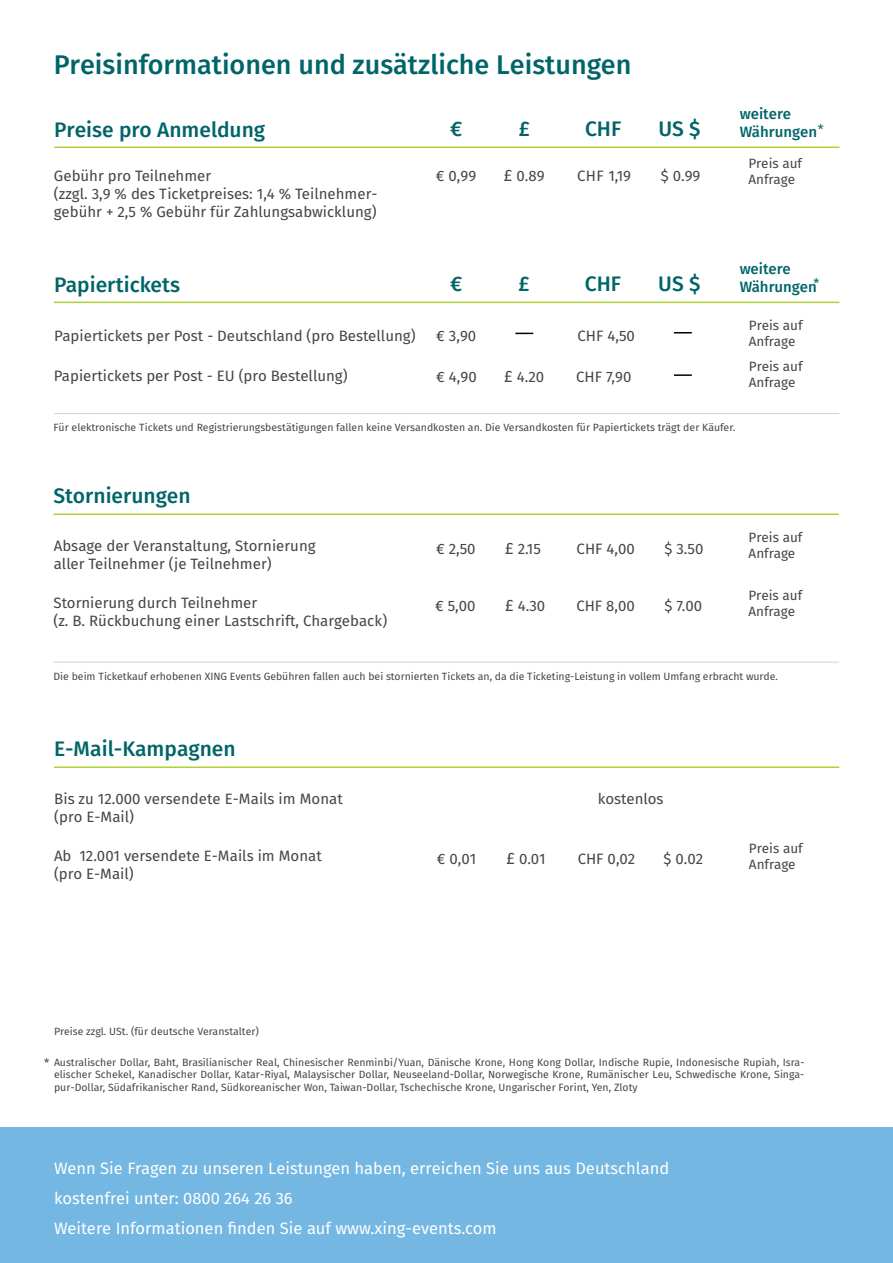
<style>
.page{position:relative;width:893px;height:1263px;background:#fff}
.page>*{position:absolute;margin:0;border:0;box-sizing:border-box;transform-origin:0 0}
.t1{font:500 27px "Fira Sans";color:#006568}
.t2{font:500 21px "Fira Sans";color:#006568}
.t3{font:16.5px/30px "Fira Sans";color:#fff}
.t4{font:15px/18px "Fira Sans";color:#454546}
.t5{font:15px "Fira Sans";color:#464547}
.t6{font:500 15px/18px "Fira Sans";color:#006568}
.t7{font:13.5px/16.2px "Fira Sans";color:#464547}
.t8{font:13.5px "Fira Sans";color:#006568}
.t9{font:12px "Fira Sans";color:#464547}
.t10{font:10.5px/12.6px "Fira Sans";color:#464547;text-align:justify}
.t11{font:10.5px "Fira Sans";letter-spacing:-.005em;color:#454546}
.s1{font-size:16.5px}
</style>
<div class="page">
<hr style="left:54px;top:302px;width:785px;height:1px;background:#afd136">
<hr style="left:54px;top:413px;width:785px;height:1px;background:#d1d3d4">
<hr style="left:54px;top:513px;width:785px;height:2px;background:#afd136">
<hr style="left:54px;top:662px;width:785px;height:1px;background:#d1d3d4">
<div style="left:0;top:1127px;width:893px;height:136px;background:#73b7e2"></div>
<svg style="left:515px;top:333px;width:18px;height:1px"></svg>
<svg style="left:674px;top:332px;width:18px;height:1px"></svg>
<svg style="left:674px;top:374px;width:18px;height:2px"></svg>
<hr style="left:54px;top:766px;width:785px;height:2px;background:#afd136">
<hr style="left:54px;top:146px;width:785px;height:2px;background:#afd136">
<h1 class="t1" style="left:54px;top:43px;width:579px">Preisinformationen und zusätzliche Leistungen</h1>
<h2 class="t2" style="left:54px;top:113px;width:212px">Preise pro Anmeldung</h2>
<h2 class="t2" style="left:450px;top:112px;width:14px">€</h2>
<h2 class="t2" style="left:519px;top:112px;width:13px">£</h2>
<h2 class="t2" style="left:585px;top:112px;width:38px">CHF</h2>
<p class="t6" style="left:740px;top:104px;width:53px">weitere</p>
<h2 class="t2" style="left:658px;top:112px;width:44px">US $</h2>
<p class="t6" style="left:740px;top:122px;width:85px">Währungen<sup>*</sup></p>
<p class="t7" style="left:748px;top:155px;width:55px">Preis auf</p>
<p class="t4" style="left:54px;top:166px;width:159px">Gebühr pro Teilnehmer</p>
<p class="t5" style="left:504px;top:164px;width:42px"><span class="s1">£</span> 0.89</p>
<p class="t4" style="left:577px;top:166px;width:55px">CHF 1,19</p>
<p class="t5" style="left:661px;top:164px;width:41px">$ 0.99</p>
<p class="t7" style="left:748px;top:171px;width:48px">Anfrage</p>
<p class="t4" style="left:54px;top:184px;width:325px">(zzgl. 3,9 % des Ticketpreises: 1,4 % Teilnehmer&shy;gebühr + 2,5 % Gebühr für Zahlungsabwicklung)</p>
<p class="t4" style="left:436px;top:166px;width:42px">€ 0,99</p>
<h2 class="t2" style="left:54px;top:268px;width:128px">Papiertickets</h2>
<p class="t4" style="left:54px;top:327px;width:363px">Papiertickets per Post - Deutschland (pro Bestellung)</p>
<p class="t4" style="left:436px;top:327px;width:41px">€ 3,90</p>
<h2 class="t2" style="left:450px;top:267px;width:14px">€</h2>
<h2 class="t2" style="left:519px;top:267px;width:13px">£</h2>
<h2 class="t2" style="left:585px;top:267px;width:38px">CHF</h2>
<p class="t4" style="left:577px;top:327px;width:59px">CHF 4,50</p>
<h2 class="t2" style="left:658px;top:267px;width:44px">US $</h2>
<p class="t6" style="left:740px;top:259px;width:79px">weitere<br>Währungen</p>
<p class="t7" style="left:749px;top:316px;width:55px">Preis auf<br>Anfrage</p>
<p class="t8" style="left:813px;top:273px;width:7px">*</p>
<p class="t4" style="left:54px;top:367px;width:295px">Papiertickets per Post - EU (pro Bestellung)</p>
<p class="t4" style="left:436px;top:368px;width:42px">€ 4,90</p>
<p class="t7" style="left:749px;top:358px;width:55px">Preis auf<br>Anfrage</p>
<p class="t5" style="left:504px;top:366px;width:42px"><span class="s1">£</span> 4.20</p>
<p class="t4" style="left:576px;top:368px;width:57px">CHF 7,90</p>
<p class="t11" style="left:54px;top:419px;width:683px">Für elektronische Tickets und Registrierungsbestätigungen fallen keine Versandkosten an. Die Versandkosten für Papiertickets trägt der Käufer.</p>
<h2 class="t2" style="left:54px;top:479px;width:139px">Stornierungen</h2>
<p class="t4" style="left:54px;top:536px;width:263px">Absage der Veranstaltung, Stornierung aller Teilnehmer (je Teilnehmer)</p>
<p class="t4" style="left:436px;top:539px;width:41px">€ 2,50</p>
<p class="t4" style="left:54px;top:594px;width:335px">Stornierung durch Teilnehmer<br>(z. B. Rückbuchung einer Lastschrift, Chargeback)</p>
<p class="t4" style="left:435px;top:596px;width:42px">€ 5,00</p>
<p class="t5" style="left:505px;top:537px;width:37px"><span class="s1">£</span> 2.15</p>
<p class="t5" style="left:505px;top:594px;width:42px"><span class="s1">£</span> 4.30</p>
<p class="t4" style="left:577px;top:539px;width:60px">CHF 4,00</p>
<p class="t5" style="left:664px;top:537px;width:40px">$ 3.50</p>
<p class="t4" style="left:576px;top:596px;width:60px">CHF 8,00</p>
<p class="t5" style="left:665px;top:594px;width:39px">$ 7.00</p>
<p class="t7" style="left:749px;top:529px;width:55px">Preis auf<br>Anfrage</p>
<p class="t7" style="left:748px;top:587px;width:55px">Preis auf<br>Anfrage</p>
<p class="t11" style="left:54px;top:668px;width:726px">Die beim Ticketkauf erhobenen XING Events Gebühren fallen auch bei stornierten Tickets an, da die Ticketing-Leistung in vollem Umfang erbracht wurde.</p>
<h2 class="t2" style="left:54px;top:732px;width:183px">E-Mail-Kampagnen</h2>
<p class="t4" style="left:54px;top:789px;width:290px">Bis zu 12.000 versendete E-Mails im Monat (pro E-Mail)</p>
<p class="t4" style="left:54px;top:847px;width:269px">Ab 12.001 versendete E-Mails im Monat (pro E-Mail)</p>
<p class="t7" style="left:749px;top:840px;width:55px">Preis auf<br>Anfrage</p>
<p class="t4" style="left:598px;top:789px;width:67px">kostenlos</p>
<p class="t4" style="left:437px;top:850px;width:41px">€ 0,01</p>
<p class="t5" style="left:506px;top:848px;width:41px"><span class="s1">£</span> 0.01</p>
<p class="t4" style="left:578px;top:850px;width:59px">CHF 0,02</p>
<p class="t5" style="left:663px;top:848px;width:41px">$ 0.02</p>
<p class="t11" style="left:54px;top:1023px;width:206px">Preise zzgl. USt. (für deutsche Veranstalter)</p>
<p class="t10" style="left:54px;top:1055px;width:752px">Australischer Dollar, Baht, Brasilianischer Real, Chinesischer Renminbi/Yuan, Dänische Krone, Hong Kong Dollar, Indische Rupie, Indonesische Rupiah, Isra&shy;elischer Schekel, Kanadischer Dollar, Katar-Riyal, Malaysischer Dollar, Neuseeland-Dollar, Norwegische Krone, Rumänischer Leu, Schwedische Krone, Singa&shy;pur-Dollar, Südafrikanischer Rand, Südkoreanischer Won, Taiwan-Dollar, Tschechische Krone, Ungarischer Forint, Yen, Zloty</p>
<p class="t9" style="left:44px;top:1054px;width:7px">*</p>
<p class="t3" style="left:54px;top:1152px;width:616px">Wenn Sie Fragen zu unseren Leistungen haben, erreichen Sie uns aus Deutschland kostenfrei unter: 0800 264 26 36<br>Weitere Informationen finden Sie auf www.xing-events.com</p>
</div>
